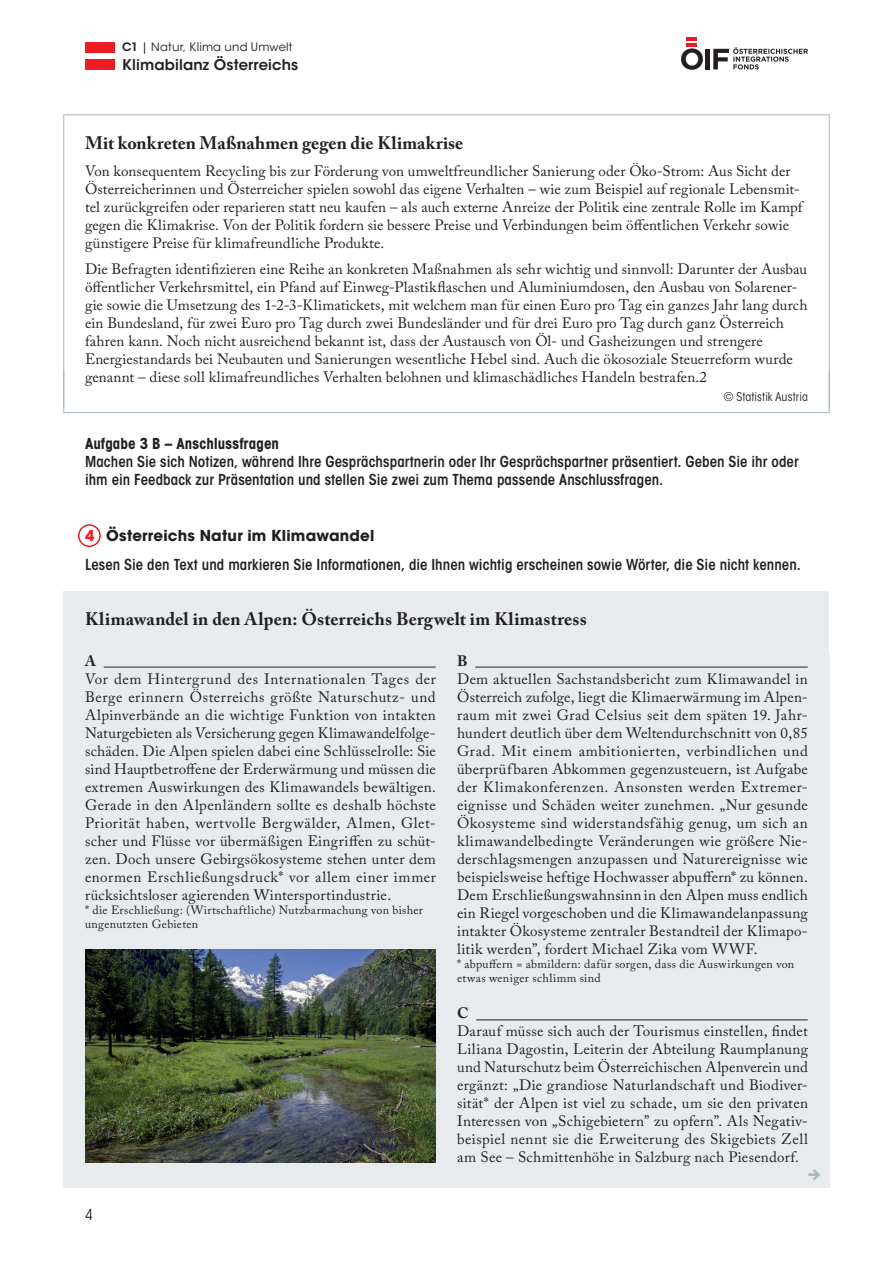
<style>
.page{position:relative;width:893px;height:1263px;background:#fff}
.page>*{position:absolute;margin:0;border:0;box-sizing:border-box;transform-origin:0 0}
.t1{font:700 21px "Source Sans Pro Auer";color:#a7b6be}
.t2{font:700 18px "Adobe Caslon Pro";letter-spacing:.01em;color:#231f20}
.t3{font:15px/18px "Adobe Caslon Pro";letter-spacing:.005em;color:#231f20;text-align:justify}
.t4{font:600 condensed 15px/18px "ITC Avant Garde Std";letter-spacing:.005em;color:#231f20}
.t5{font:700 condensed 15px "ITC Avant Garde Std";letter-spacing:.01em;color:#231f20}
.t6{font:700 15px "Adobe Caslon Pro";color:#231f20}
.t7{font:condensed 15px "ITC Avant Garde Std";color:#231f20}
.t8{font:600 14.7px "ITC Avant Garde Std";letter-spacing:.01em;color:#231f20}
.t9{font:12px/14.4px "Adobe Caslon Pro";letter-spacing:.03em;color:#231f20}
.t10{font:condensed 12px "ITC Avant Garde Std";letter-spacing:.01em;color:#231f20}
.t11{font:11.55px "ITC Avant Garde Std";letter-spacing:.015em;color:#231f20}
.s1{font-weight:600}
.s2{font-weight:700;font-stretch:normal;color:#ee1d23}
.s3{font-weight:700;font-stretch:normal}
</style>
<div class="page">
<svg style="left:681px;top:48px;width:22px;height:22px"></svg>
<div style="left:705px;top:49px;width:5px;height:20px;background:#231f20"></div>
<hr style="left:686px;top:43px;width:11px;height:4px;background:#ee1d23">
<svg style="left:686px;top:37px;width:11px;height:3px"></svg>
<svg style="left:713px;top:47px;width:95px;height:23px"></svg>
<div style="left:85px;top:60px;width:30px;height:10px;background:#ee1d23"></div>
<div style="left:85px;top:43px;width:30px;height:10px;background:#ee1d23"></div>
<div style="left:63px;top:370px;width:767px;height:43px;border:1px solid #a7b6be"></div>
<div style="left:64px;top:591px;width:765px;height:60px;background:#e7ebee"></div>
<div style="left:64px;top:636px;width:765px;height:37px;background:#e7ebee"></div>
<hr style="left:104px;top:667px;width:332px;height:1px;background:#231f20">
<div style="left:64px;top:672px;width:393px;height:253px;background:#e7ebee"></div>
<div style="left:64px;top:905px;width:393px;height:48px;background:#e7ebee"></div>
<div style="left:64px;top:946px;width:393px;height:242px;background:#e7ebee"></div>
<img style="left:85px;top:949px;width:351px;height:213px">
<hr style="left:475px;top:667px;width:333px;height:1px;background:#231f20">
<div style="left:436px;top:672px;width:393px;height:307px;background:#e7ebee"></div>
<div style="left:436px;top:968px;width:393px;height:58px;background:#e7ebee"></div>
<hr style="left:476px;top:1019px;width:332px;height:1px;background:#231f20">
<div style="left:436px;top:1025px;width:393px;height:163px;background:#e7ebee"></div>
<div style="left:78px;top:524px;width:23px;height:23px;border:2px solid #ee1d23;border-radius:50%"></div>
<p class="t11" style="left:122px;top:40px;width:172px"><span class="s1">C1</span> | Natur, Klima und Umwelt</p>
<p class="t8" style="left:122px;top:55px;width:178px">Klimabilanz Österreichs</p>
<p class="t2" style="left:85px;top:133px;width:380px">Mit konkreten Maßnahmen gegen die Klimakrise</p>
<p class="t3" style="left:85px;top:162px;width:719px;text-align:left">Von konsequentem Recycling bis zur Förderung von umweltfreundlicher Sanierung oder Öko-Strom: Aus Sicht der Österreicherinnen und Österreicher spielen sowohl das eigene Verhalten – wie zum Beispiel auf regionale Lebensmit&shy;tel zurückgreifen oder reparieren statt neu kaufen – als auch externe Anreize der Politik eine zentrale Rolle im Kampf gegen die Klimakrise. Von der Politik fordern sie bessere Preise und Verbindungen beim öffentlichen Verkehr sowie günstigere Preise für klimafreundliche Produkte.</p>
<p class="t3" style="left:85px;top:260px;width:724px;text-align:left">Die Befragten identifizieren eine Reihe an konkreten Maßnahmen als sehr wichtig und sinnvoll: Darunter der Ausbau öffentlicher Verkehrsmittel, ein Pfand auf Einweg-Plastikflaschen und Aluminiumdosen, den Ausbau von Solarener&shy;gie sowie die Umsetzung des 1-2-3-Klimatickets, mit welchem man für einen Euro pro Tag ein ganzes Jahr lang durch ein Bundesland, für zwei Euro pro Tag durch zwei Bundesländer und für drei Euro pro Tag durch ganz Österreich fahren kann. Noch nicht ausreichend bekannt ist, dass der Austausch von Öl- und Gasheizungen und strengere Energiestandards bei Neubauten und Sanierungen wesentliche Hebel sind. Auch die ökosoziale Steuerreform wurde genannt – diese soll klimafreundliches Verhalten belohnen und klimaschädliches Handeln bestrafen.2</p>
<p class="t10" style="left:724px;top:389px;width:86px">© Statistik Austria</p>
<p class="t5" style="left:85px;top:434px;width:196px">Aufgabe 3 B – Anschlussfragen</p>
<p class="t4" style="left:85px;top:452px;width:715px">Machen Sie sich Notizen, während Ihre Gesprächspartnerin oder Ihr Gesprächspartner präsentiert. Geben Sie ihr oder ihm ein Feedback zur Präsentation und stellen Sie zwei zum Thema passende Anschlussfragen.</p>
<p class="t4" style="left:85px;top:521px;width:717px;line-height:28.7px"><span class="s2">4</span> <span class="s3">Österreichs Natur im Klimawandel<br></span>Lesen Sie den Text und markieren Sie Informationen, die Ihnen wichtig erscheinen sowie Wörter, die Sie nicht kennen.</p>
<p class="t2" style="left:85px;top:608px;width:503px">Klimawandel in den Alpen: Österreichs Bergwelt im Klimastress</p>
<p class="t6" style="left:85px;top:652px;width:12px">A</p>
<p class="t3" style="left:85px;top:669px;width:352px">Vor dem Hintergrund des Internationalen Tages der Berge erinnern Österreichs größte Naturschutz- und Alpinverbände an die wichtige Funktion von intakten Naturgebieten als Versicherung gegen Klimawandelfolge&shy;schäden. Die Alpen spielen dabei eine Schlüsselrolle: Sie sind Hauptbetroffene der Erderwärmung und müssen die extremen Auswirkungen des Klimawandels bewältigen.<br>Gerade in den Alpenländern sollte es deshalb höchste Priorität haben, wertvolle Bergwälder, Almen, Glet&shy;scher und Flüsse vor übermäßigen Eingriffen zu schüt&shy;zen. Doch unsere Gebirgsökosysteme stehen unter dem enormen Erschließungsdruck* vor allem einer immer rücksichtsloser agierenden Wintersportindustrie.</p>
<p class="t9" style="left:85px;top:903px;width:339px">* die Erschließung: (Wirtschaftliche) Nutzbarmachung von bisher ungenutzten Gebieten</p>
<p class="t6" style="left:457px;top:652px;width:12px">B</p>
<p class="t3" style="left:457px;top:669px;width:352px">Dem aktuellen Sachstandsbericht zum Klimawandel in Österreich zufolge, liegt die Klimaerwärmung im Alpen&shy;raum mit zwei Grad Celsius seit dem späten 19. Jahr&shy;hundert deutlich über dem Weltendurchschnitt von 0,85<br>Grad. Mit einem ambitionierten, verbindlichen und überprüfbaren Abkommen gegenzusteuern, ist Aufgabe der Klimakonferenzen. Ansonsten werden Extremer&shy;eignisse und Schäden weiter zunehmen. „Nur gesunde Ökosysteme sind widerstandsfähig genug, um sich an klimawandelbedingte Veränderungen wie größere Nie&shy;derschlagsmengen anzupassen und Naturereignisse wie beispielsweise heftige Hochwasser abpuffern* zu können.<br>Dem Erschließungswahnsinn in den Alpen muss endlich ein Riegel vorgeschoben und die Klimawandelanpassung intakter Ökosysteme zentraler Bestandteil der Klimapo&shy;litik werden”, fordert Michael Zika vom WWF.</p>
<p class="t9" style="left:457px;top:957px;width:339px">* abpuffern = abmildern: dafür sorgen, dass die Auswirkungen von etwas weniger schlimm sind</p>
<p class="t6" style="left:457px;top:1004px;width:13px">C</p>
<p class="t3" style="left:457px;top:1022px;width:352px">Darauf müsse sich auch der Tourismus einstellen, findet Liliana Dagostin, Leiterin der Abteilung Raumplanung und Naturschutz beim Österreichischen Alpenverein und ergänzt: „Die grandiose Naturlandschaft und Biodiver&shy;sität* der Alpen ist viel zu schade, um sie den privaten Interessen von „Schigebietern” zu opfern”. Als Negativ&shy;beispiel nennt sie die Erweiterung des Skigebiets Zell am See – Schmittenhöhe in Salzburg nach Piesendorf.</p>
<p class="t7" style="left:85px;top:1206px;width:9px">4</p>
<h1 class="t1" style="left:808px;top:1159px;width:14px">→</h1>
</div>
